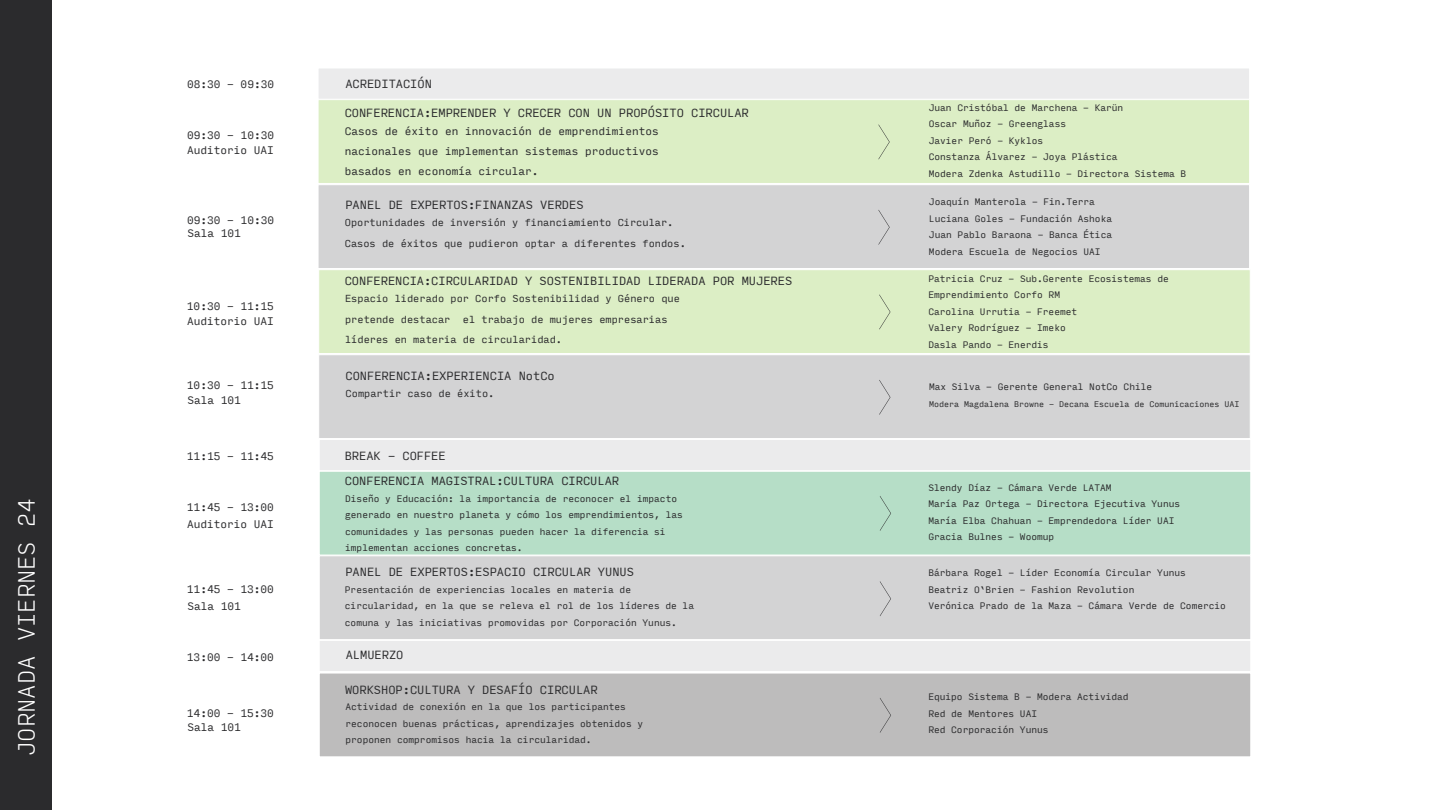
<style>
.page{position:relative;width:1440px;height:810px;background:#fff}
.page>*{position:absolute;margin:0;border:0;box-sizing:border-box;transform-origin:0 0}
.t1{font:200 22.5px "Input Mono";color:#fff}
.t2{font:11.32px "Input Mono";color:#2b2b2d}
.t3{font:10.5px/20.2px "Input Mono";color:#2b2b2d;text-align:justify}
.t4{font:9.75px/20.2px "Input Mono";color:#2b2b2d}
.t5{font:9px/16.5px "Input Mono";color:#2b2b2d}
.t6{font:7.88px "Input Mono";color:#2b2b2d}
</style>
<div class="page">
<div style="left:0;top:0;width:52px;height:810px;background:#2b2b2d"></div>
<div style="left:319px;top:439px;width:932px;height:32px;background:#ebebec;border:1px solid #fff"></div>
<div style="left:318px;top:68px;width:932px;height:32px;background:#ebebec"></div>
<div style="left:319px;top:640px;width:932px;height:32px;background:#ebebec;border:1px solid #fff"></div>
<div style="left:318px;top:184px;width:932px;height:85px;background:#d3d3d4;border:1px solid #fff"></div>
<div style="left:318px;top:99px;width:932px;height:85px;background:#dceec5;border:1px solid #fff"></div>
<div style="left:319px;top:471px;width:932px;height:84px;background:#b6dec7;border:1px solid #fff"></div>
<div style="left:319px;top:555px;width:932px;height:85px;background:#d3d3d4;border:1px solid #fff"></div>
<div style="left:319px;top:673px;width:932px;height:84px;background:#bdbcbc;border:1px solid #fff"></div>
<div style="left:318px;top:354px;width:933px;height:85px;background:#d3d3d4;border:1px solid #fff"></div>
<div style="left:318px;top:269px;width:933px;height:85px;background:#dceec5;border:1px solid #fff"></div>
<svg style="left:878px;top:210px;width:12px;height:35px"></svg>
<svg style="left:880px;top:496px;width:11px;height:35px"></svg>
<svg style="left:880px;top:581px;width:11px;height:35px"></svg>
<svg style="left:880px;top:698px;width:11px;height:35px"></svg>
<svg style="left:878px;top:124px;width:12px;height:35px"></svg>
<svg style="left:879px;top:380px;width:11px;height:35px"></svg>
<svg style="left:879px;top:294px;width:11px;height:35px"></svg>
<h1 class="t1" style="left:6px;top:756px;width:259px;rotate:-90deg">JORNADA VIERNES 24</h1>
<p class="t3" style="left:187px;top:73px;width:88px">08:30 - 09:30</p>
<p class="t3" style="left:187px;top:124px;width:88px">09:30 - 10:30</p>
<p class="t3" style="left:187px;top:139px;width:88px">Auditorio UAI</p>
<p class="t3" style="left:187px;top:210px;width:88px">09:30 - 10:30</p>
<p class="t3" style="left:188px;top:223px;width:55px">Sala 101</p>
<p class="t3" style="left:187px;top:295px;width:88px">10:30 - 11:15</p>
<p class="t3" style="left:187px;top:310px;width:88px">Auditorio UAI</p>
<p class="t3" style="left:187px;top:375px;width:88px">10:30 - 11:15</p>
<p class="t3" style="left:188px;top:390px;width:55px">Sala 101</p>
<p class="t3" style="left:187px;top:445px;width:88px">11:15 - 11:45</p>
<p class="t3" style="left:187px;top:497px;width:88px">11:45 - 13:00</p>
<p class="t3" style="left:187px;top:514px;width:88px">Auditorio UAI</p>
<p class="t3" style="left:187px;top:578px;width:88px">11:45 - 13:00</p>
<p class="t3" style="left:188px;top:595px;width:55px">Sala 101</p>
<p class="t3" style="left:187px;top:647px;width:88px">13:00 - 14:00</p>
<p class="t3" style="left:187px;top:702px;width:88px">14:00 - 15:30</p>
<p class="t3" style="left:188px;top:717px;width:55px">Sala 101</p>
<p class="t2" style="left:345px;top:74px;width:88px">ACREDITACIÓN</p>
<p class="t2" style="left:345px;top:103px;width:406px">CONFERENCIA:EMPRENDER Y CRECER CON UN PROPÓSITO CIRCULAR</p>
<p class="t3" style="left:345px;top:120px;width:315px">Casos de éxito en innovación de emprendimientos nacionales que implementan sistemas productivos basados en economía circular.</p>
<p class="t2" style="left:345px;top:195px;width:240px">PANEL DE EXPERTOS:FINANZAS VERDES</p>
<p class="t4" style="left:345px;top:212px;width:343px">Oportunidades de inversión y financiamiento Circular.<br>Casos de éxitos que pudieron optar a diferentes fondos.</p>
<p class="t2" style="left:345px;top:271px;width:449px">CONFERENCIA:CIRCULARIDAD Y SOSTENIBILIDAD LIDERADA POR MUJERES</p>
<p class="t4" style="left:345px;top:288px;width:336px">Espacio liderado por Corfo Sostenibilidad y Género que pretende destacar</p>
<p class="t4" style="left:345px;top:308px;width:324px;text-indent:118px">el trabajo de mujeres empresarias líderes en materia de circularidad.</p>
<p class="t2" style="left:345px;top:365px;width:211px">CONFERENCIA:EXPERIENCIA NotCo</p>
<p class="t4" style="left:346px;top:382px;width:150px">Compartir caso de éxito.</p>
<p class="t2" style="left:345px;top:445px;width:103px">BREAK - COFFEE</p>
<p class="t2" style="left:345px;top:471px;width:276px">CONFERENCIA MAGISTRAL:CULTURA CIRCULAR</p>
<p class="t5" style="left:345px;top:490px;width:339px">Diseño y Educación: la importancia de reconocer el impacto generado en nuestro planeta y cómo los emprendimientos, las comunidades y las personas pueden hacer la diferencia si implementan acciones concretas.</p>
<p class="t2" style="left:345px;top:562px;width:290px">PANEL DE EXPERTOS:ESPACIO CIRCULAR YUNUS</p>
<p class="t5" style="left:345px;top:581px;width:351px">Presentación de experiencias locales en materia de circularidad, en la que se releva el rol de los líderes de la comuna y las iniciativas promovidas por Corporación Yunus.</p>
<p class="t2" style="left:346px;top:645px;width:59px">ALMUERZO</p>
<p class="t2" style="left:345px;top:680px;width:254px">WORKSHOP:CULTURA Y DESAFÍO CIRCULAR</p>
<p class="t5" style="left:346px;top:698px;width:299px">Actividad de conexión en la que los participantes reconocen buenas prácticas, aprendizajes obtenidos y proponen compromisos hacia la circularidad.</p>
<p class="t5" style="left:929px;top:99px;width:259px">Juan Cristóbal de Marchena - Karün<br>Oscar Muñoz - Greenglass<br>Javier Peró - Kyklos<br>Constanza Álvarez - Joya Plástica<br>Modera Zdenka Astudillo - Directora Sistema B</p>
<p class="t5" style="left:929px;top:193px;width:185px">Joaquín Manterola - Fin.Terra<br>Luciana Goles - Fundación Ashoka<br>Juan Pablo Baraona - Banca Ética<br>Modera Escuela de Negocios UAI</p>
<p class="t5" style="left:928px;top:270px;width:242px">Patricia Cruz - Sub.Gerente Ecosistemas de<br>Emprendimiento Corfo RM<br>Carolina Urrutia - Freemet<br>Valery Rodríguez - Imeko<br>Dasla Pando - Enerdis</p>
<p class="t5" style="left:929px;top:378px;width:225px">Max Silva - Gerente General NotCo Chile</p>
<p class="t6" style="left:929px;top:397px;width:312px">Modera Magdalena Browne - Decana Escuela de Comunicaciones UAI</p>
<p class="t5" style="left:928px;top:479px;width:253px">Slendy Díaz - Cámara Verde LATAM<br>María Paz Ortega - Directora Ejecutiva Yunus María Elba Chahuan - Emprendedora Líder UAI Gracia Bulnes - Woomup</p>
<p class="t5" style="left:928px;top:564px;width:299px">Bárbara Rogel - Líder Economía Circular Yunus<br>Beatriz O`Brien - Fashion Revolution<br>Verónica Prado de la Maza - Cámara Verde de Comercio</p>
<p class="t5" style="left:928px;top:688px;width:202px">Equipo Sistema B - Modera Actividad<br>Red de Mentores UAI<br>Red Corporación Yunus</p>
</div>
